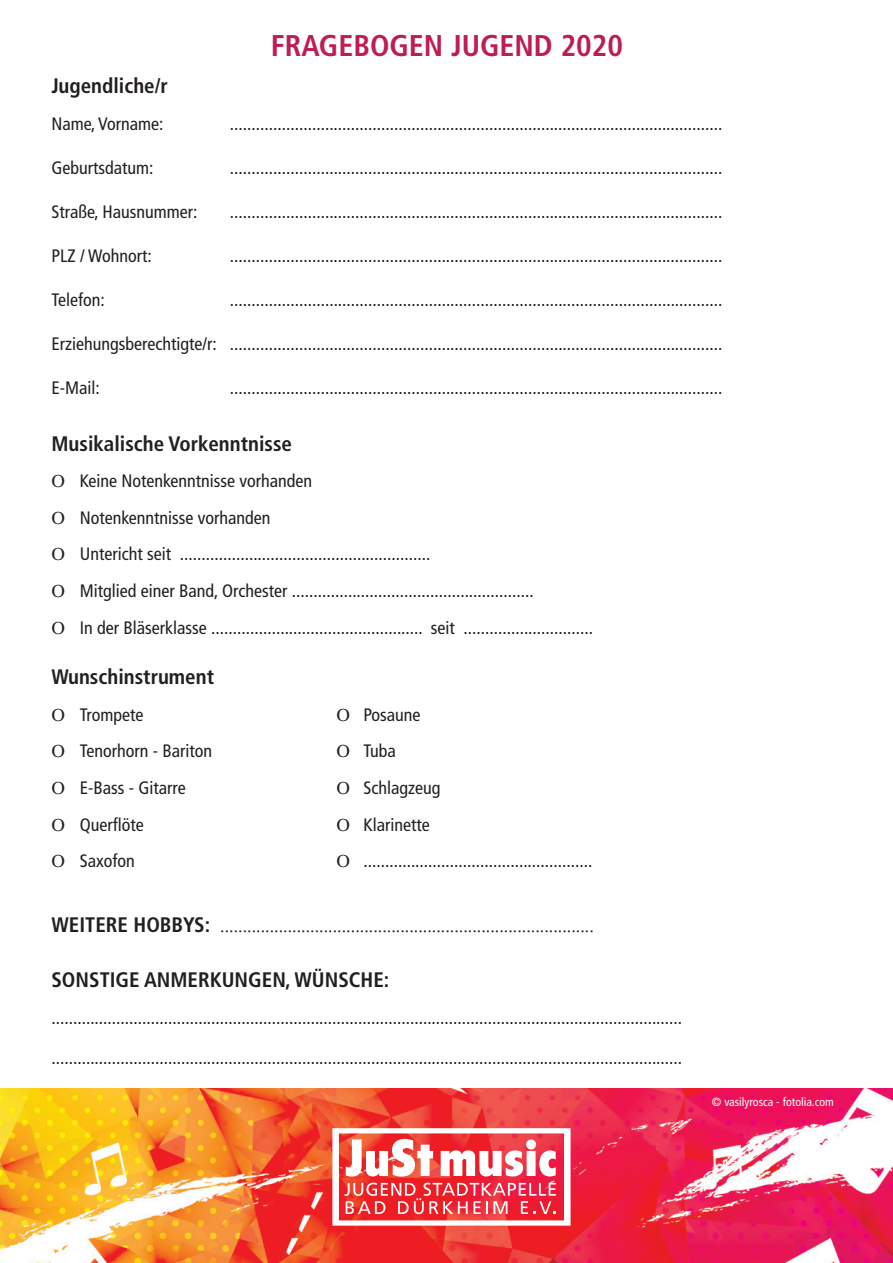
<style>
.page{position:relative;width:893px;height:1263px;background:#fff}
.page>*{position:absolute;margin:0;border:0;box-sizing:border-box;transform-origin:0 0}
.t1{font:700 condensed 30px "Frutiger";color:#be1d50}
.t2{font:700 condensed 21px "Frutiger";color:#231f20}
.t3{font:condensed 18px/36.6px "Frutiger";color:#231f20}
.t4{font:condensed 12px "Frutiger";color:#fff}
</style>
<div class="page">
<img style="left:0;top:1089px;width:893px;height:174px">
<svg style="left:332px;top:1128px;width:238px;height:97px"></svg>
<h1 class="t1" style="left:271px;top:28px;width:354px">FRAGEBOGEN JUGEND 2020</h1>
<p class="t2" style="left:51px;top:73px;width:118px">Jugendliche/r</p>
<p class="t3" style="left:51px;top:105px;width:113px">Name, Vorname:</p>
<p class="t3" style="left:230px;top:105px;width:494px">..................................................................................................................</p>
<p class="t3" style="left:51px;top:150px;width:103px">Geburtsdatum:</p>
<p class="t3" style="left:230px;top:150px;width:494px">..................................................................................................................</p>
<p class="t3" style="left:51px;top:194px;width:147px">Straße, Hausnummer:</p>
<p class="t3" style="left:230px;top:194px;width:494px">..................................................................................................................</p>
<p class="t3" style="left:51px;top:238px;width:102px">PLZ / Wohnort:</p>
<p class="t3" style="left:230px;top:238px;width:494px">..................................................................................................................</p>
<p class="t3" style="left:51px;top:282px;width:55px">Telefon:</p>
<p class="t3" style="left:230px;top:282px;width:494px">..................................................................................................................</p>
<p class="t3" style="left:51px;top:326px;width:672px">Erziehungsberechtigte/r: ..................................................................................................................</p>
<p class="t3" style="left:51px;top:370px;width:50px">E-Mail:</p>
<p class="t3" style="left:230px;top:370px;width:494px">..................................................................................................................</p>
<p class="t2" style="left:51px;top:431px;width:242px">Musikalische Vorkenntnisse</p>
<p class="t3" style="left:80px;top:463px;width:515px">Keine Notenkenntnisse vorhanden<br>Notenkenntnisse vorhanden<br>Untericht seit ..........................................................<br>Mitglied einer Band, Orchester ........................................................<br>In der Bläserklasse ................................................. seit ..............................</p>
<p class="t2" style="left:51px;top:664px;width:164px">Wunschinstrument</p>
<p class="t3" style="left:80px;top:696px;width:65px">Trompete</p>
<p class="t3" style="left:363px;top:696px;width:59px">Posaune</p>
<p class="t3" style="left:80px;top:733px;width:134px">Tenorhorn - Bariton</p>
<p class="t3" style="left:363px;top:733px;width:34px">Tuba</p>
<p class="t3" style="left:80px;top:769px;width:107px">E-Bass - Gitarre</p>
<p class="t3" style="left:363px;top:769px;width:78px">Schlagzeug</p>
<p class="t3" style="left:80px;top:806px;width:66px">Querflöte</p>
<p class="t3" style="left:363px;top:806px;width:68px">Klarinette</p>
<p class="t3" style="left:80px;top:843px;width:57px">Saxofon</p>
<p class="t3" style="left:363px;top:843px;width:230px">.....................................................</p>
<p class="t2" style="left:51px;top:912px;width:160px">WEITERE HOBBYS:</p>
<p class="t2" style="left:51px;top:968px;width:339px">SONSTIGE ANMERKUNGEN, WÜNSCHE:</p>
<p class="t3" style="left:51px;top:999px;width:632px">..................................................................................................................................................</p>
<p class="t3" style="left:51px;top:1040px;width:632px">..................................................................................................................................................</p>
<p class="t4" style="left:712px;top:1095px;width:124px">© vasilyrosca - fotolia.com</p>
</div>
